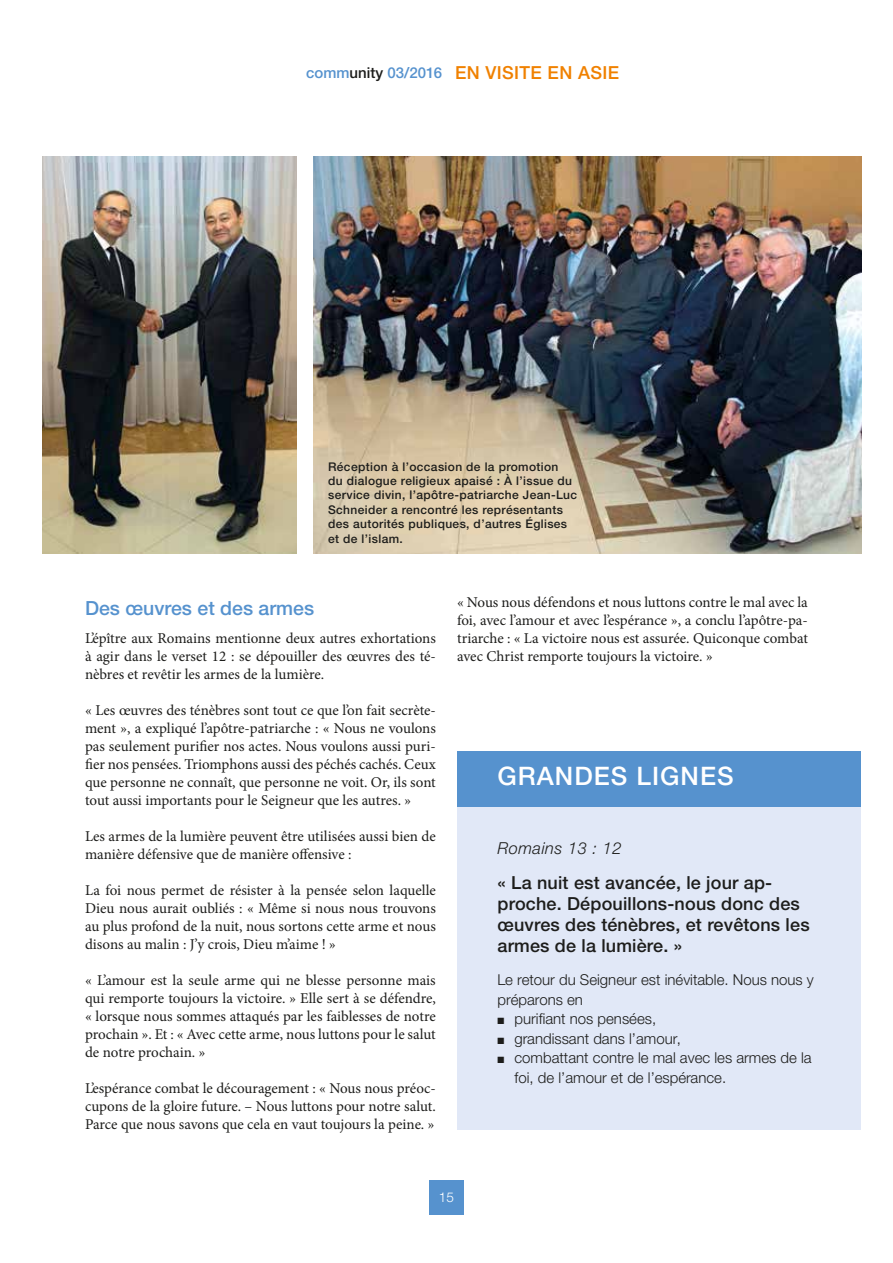
<style>
.page{position:relative;width:893px;height:1263px;background:#fff}
.page>*{position:absolute;margin:0;border:0;box-sizing:border-box;transform-origin:0 0}
.t1{font:500 25.5px "Helvetica Neue LTW1 G";letter-spacing:.04em;color:#fff}
.t2{font:500 19.5px "Helvetica Neue LTW1 G";color:#5692ce}
.t3{font:500 18px/21px "Helvetica Neue LTW1 G";letter-spacing:.01em;color:#1d1d1b}
.t4{font:500 18px "Helvetica Neue LTW1 G";letter-spacing:.02em;color:#f08100}
.t5{font:italic 300 16.5px "Helvetica Neue LTW1 G";letter-spacing:.03em;color:#1d1d1b}
.t6{font:15px/18px "Minion Pro";letter-spacing:-.005em;color:#1d1d1b;text-align:justify}
.t7{font:300 15px/19.5px "Helvetica Neue LTW1 G";color:#1d1d1b}
.t8{font:300 13.5px "Helvetica Neue LTW1 G";color:#fff}
.t9{font:500 12px/14.4px "Helvetica Neue LTW1 G";letter-spacing:.03em;color:#1d1d1b}
.s1{font-size:15px;color:#5692ce}
.s2{font-size:15px;color:#1d1d1b}
</style>
<div class="page">
<div style="left:429px;top:1180px;width:34px;height:34px;background:#5692ce"></div>
<img style="left:313px;top:156px;width:548px;height:398px">
<img style="left:43px;top:156px;width:253px;height:398px">
<div style="left:457px;top:751px;width:404px;height:378px;background:#e1e8f7"></div>
<div style="left:457px;top:751px;width:404px;height:55px;background:#5692ce"></div>
<p class="t4" style="left:306px;top:61px;width:314px"><span class="s1">comm</span><span class="s2">unity</span> <span class="s1">03/2016</span> EN VISITE EN ASIE</p>
<p class="t9" style="left:328px;top:459px;width:251px">Réception à l’occasion de la promotion<br>du dialogue religieux apaisé : À l’issue du service divin, l’apôtre-patriarche Jean-Luc Schneider a rencontré les représentants des autorités publiques, d’autres Églises et de l’islam.</p>
<h2 class="t2" style="left:85px;top:596px;width:231px">Des œuvres et des armes</h2>
<p class="t6" style="left:85px;top:629px;width:352px">L’épître aux Romains mentionne deux autres exhortations à agir dans le verset 12 : se dépouiller des œuvres des té&shy;nèbres et revêtir les armes de la lumière.</p>
<p class="t6" style="left:85px;top:701px;width:352px">« Les œuvres des ténèbres sont tout ce que l’on fait secrète&shy;ment », a expliqué l’apôtre-patriarche : « Nous ne voulons pas seulement purifier nos actes. Nous voulons aussi puri&shy;fier nos pensées. Triomphons aussi des péchés cachés. Ceux que personne ne connaît, que personne ne voit. Or, ils sont tout aussi importants pour le Seigneur que les autres. »</p>
<p class="t6" style="left:85px;top:827px;width:352px">Les armes de la lumière peuvent être utilisées aussi bien de manière défensive que de manière offensive :</p>
<p class="t6" style="left:85px;top:881px;width:352px">La foi nous permet de résister à la pensée selon laquelle Dieu nous aurait oubliés : « Même si nous nous trouvons au plus profond de la nuit, nous sortons cette arme et nous disons au malin : J’y crois, Dieu m’aime ! »</p>
<p class="t6" style="left:85px;top:971px;width:352px">« L’amour est la seule arme qui ne blesse personne mais qui remporte toujours la victoire. » Elle sert à se défendre, « lorsque nous sommes attaqués par les faiblesses de notre prochain ». Et : « Avec cette arme, nous luttons pour le salut de notre prochain. »</p>
<p class="t6" style="left:85px;top:1079px;width:352px">L’espérance combat le découragement : « Nous nous préoc&shy;cupons de la gloire future. – Nous luttons pour notre salut.<br>Parce que nous savons que cela en vaut toujours la peine. »</p>
<p class="t6" style="left:457px;top:593px;width:352px">« Nous nous défendons et nous luttons contre le mal avec la foi, avec l’amour et avec l’espérance », a conclu l’apôtre-pa&shy;triarche : « La victoire nous est assurée. Quiconque combat avec Christ remporte toujours la victoire. »</p>
<h1 class="t1" style="left:497px;top:761px;width:238px">GRANDES LIGNES</h1>
<p class="t5" style="left:497px;top:838px;width:125px">Romains 13 : 12</p>
<p class="t3" style="left:497px;top:872px;width:314px">« La nuit est avancée, le jour ap&shy;proche. Dépouillons-nous donc des œuvres des ténèbres, et revêtons les armes de la lumière. »</p>
<p class="t7" style="left:497px;top:970px;width:318px">Le retour du Seigneur est inévitable. Nous nous y préparons en</p>
<p class="t7" style="left:497px;top:1009px;width:160px">■ purifiant nos pensées,</p>
<p class="t7" style="left:497px;top:1028px;width:185px">■ grandissant dans l’amour,</p>
<p class="t7" style="left:514px;top:1048px;width:299px;text-indent:-17px">■ combattant contre le mal avec les armes de la foi, de l’amour et de l’espérance.</p>
<p class="t8" style="left:439px;top:1189px;width:17px">15</p>
</div>
